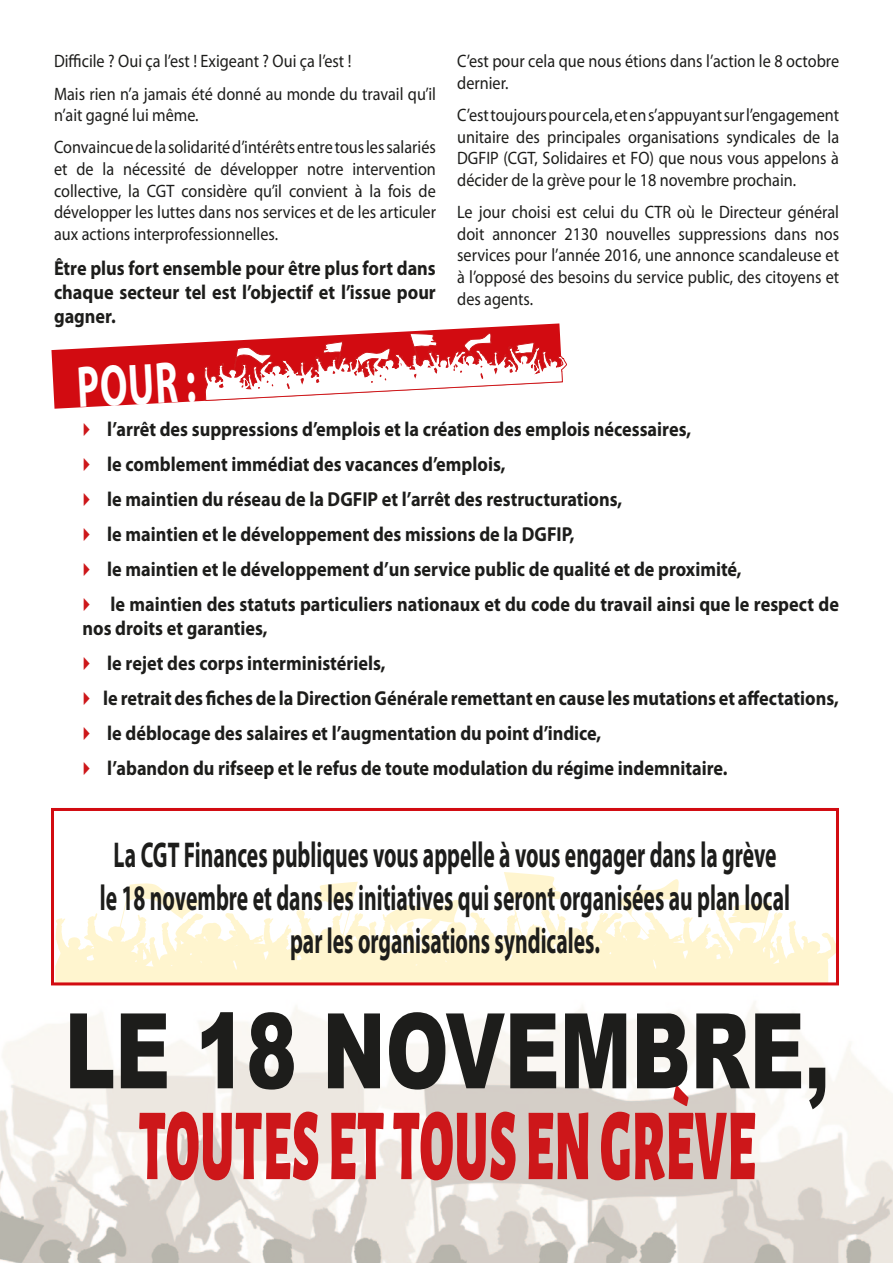
<style>
.page{position:relative;width:893px;height:1263px;background:#fff}
.page>*{position:absolute;margin:0;border:0;box-sizing:border-box;transform-origin:0 0}
.t1{font:900 104.55px "Arial";color:#1d1d1b;scale:.73 1}
.t2{font:900 102.45px "Alegreya Sans";letter-spacing:.015em;color:#cd171a;scale:.51 1}
.t3{font:700 58.8px "Myriad Pro";color:#fff;scale:.65 1}
.Normal__Web{font:700 36px/43.2px "Myriad Pro";color:#1d1d1b;text-align:center;scale:.6 1}
.Normal__Web-2{font:700 20.25px/24.3px "Myriad Pro";color:#1d1d1b;text-align:justify;scale:.9 1}
.Normal__Web-3{font:18px/21.6px "Myriad Pro";color:#1d1d1b;text-align:justify;scale:.9 1}
</style>
<div class="page">
<img style="left:0;top:1002px;width:893px;height:261px">
<svg style="left:55px;top:872px;width:780px;height:109px"></svg>
<div style="left:51px;top:808px;width:788px;height:177px;border:3px solid #d20b11"></div>
<svg style="left:51px;top:323px;width:516px;height:86px"></svg>
<p class="Normal__Web-3" style="left:54px;top:50px;width:332px">Difficile ? Oui ça l’est ! Exigeant ? Oui ça l’est !</p>
<p class="Normal__Web-3" style="left:54px;top:82px;width:426px">Mais rien n’a jamais été donné au monde du travail qu’il n’ait gagné lui même.</p>
<p class="Normal__Web-3" style="left:54px;top:136px;width:426px">Convaincue de la solidarité d’intérêts entre tous les salariés et de la nécessité de développer notre intervention collective, la CGT considère qu’il convient à la fois de développer les luttes dans nos services et de les articuler aux actions interprofessionnelles.</p>
<p class="Normal__Web-2" style="left:54px;top:255px;width:426px">Être plus fort ensemble pour être plus fort dans chaque secteur tel est l’objectif et l’issue pour gagner.</p>
<p class="t3" style="left:75px;top:349px;width:184px;rotate:-3deg">POUR :</p>
<p class="Normal__Web-3" style="left:457px;top:50px;width:426px">C’est pour cela que nous étions dans l’action le 8 octobre dernier.</p>
<p class="Normal__Web-3" style="left:457px;top:104px;width:426px">C’est toujours pour cela, et en s’appuyant sur l’engagement unitaire des principales organisations syndicales de la DGFIP (CGT, Solidaires et FO) que nous vous appelons à décider de la grève pour le 18 novembre prochain.</p>
<p class="Normal__Web-3" style="left:457px;top:201px;width:426px">Le jour choisi est celui du CTR où le Directeur général doit annoncer 2130 nouvelles suppressions dans nos services pour l’année 2016, une annonce scandaleuse et à l’opposé des besoins du service public, des citoyens et des agents.</p>
<p class="Normal__Web-2" style="left:107px;top:417px;width:650px">l’arrêt des suppressions d’emplois et la création des emplois nécessaires,</p>
<p class="Normal__Web-2" style="left:107px;top:451px;width:444px">le comblement immédiat des vacances d’emplois,</p>
<p class="Normal__Web-2" style="left:107px;top:486px;width:574px">le maintien du réseau de la DGFIP et l’arrêt des restructurations,</p>
<p class="Normal__Web-2" style="left:107px;top:521px;width:521px">le maintien et le développement des missions de la DGFIP,</p>
<p class="Normal__Web-2" style="left:107px;top:556px;width:706px">le maintien et le développement d’un service public de qualité et de proximité,</p>
<p class="Normal__Web-2" style="left:82px;top:591px;width:842px;text-indent:28px">le maintien des statuts particuliers nationaux et du code du travail ainsi que le respect de nos droits et garanties,</p>
<p class="Normal__Web-2" style="left:107px;top:650px;width:311px">le rejet des corps interministériels,</p>
<p class="Normal__Web-2" style="left:103px;top:685px;width:819px">le retrait des fiches de la Direction Générale remettant en cause les mutations et affectations,</p>
<p class="Normal__Web-2" style="left:107px;top:720px;width:550px">le déblocage des salaires et l’augmentation du point d’indice,</p>
<p class="Normal__Web-2" style="left:107px;top:755px;width:691px">l’abandon du rifseep et le refus de toute modulation du régime indemnitaire.</p>
<p class="Normal__Web" style="left:100px;top:832px;width:1152px">La CGT Finances publiques vous appelle à vous engager dans la grève<br>le 18 novembre et dans les initiatives qui seront organisées au plan local par les organisations syndicales.</p>
<p class="t1" style="left:65px;top:975px;width:1050px">LE 18 NOVEMBRE,</p>
<p class="t2" style="left:139px;top:1065px;width:1211px">TOUTES ET TOUS EN GRÈVE</p>
</div>
